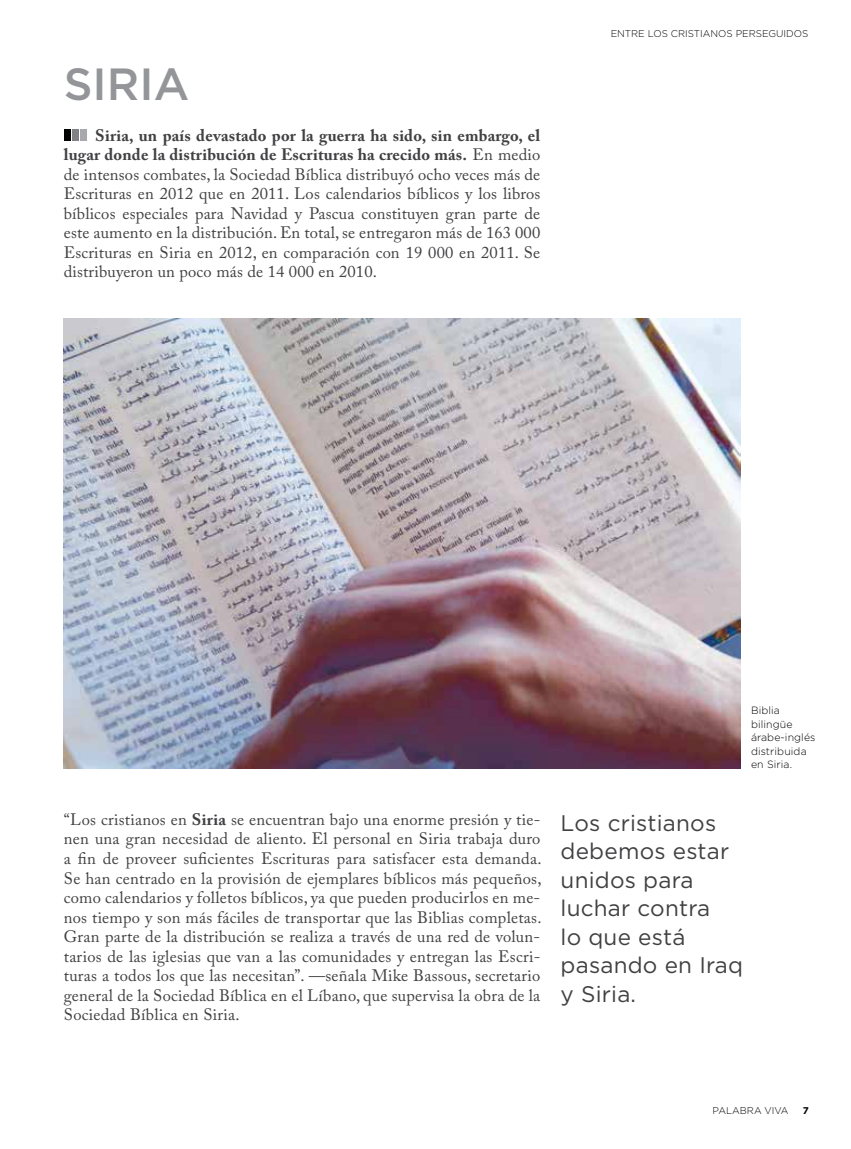
<style>
.page{position:relative;width:851px;height:1149px;background:#fff}
.page>*{position:absolute;margin:0;border:0;box-sizing:border-box;transform-origin:0 0}
.t1{font:500 45px "Gotham";color:#939598}
.t2{font:22.5px/28.5px "Gotham";letter-spacing:.01em;color:#414042}
.t3{font:16.5px/19.5px "Adobe Caslon Pro";letter-spacing:.015em;color:#414042;text-align:justify}
.t4{font:300 10.5px/13.5px "Gotham";letter-spacing:.01em;color:#000}
.t5{font:300 9.75px "Gotham";color:#000}
.t6{font:700 9.75px "Gotham";color:#000}
.s1{font-weight:700}
</style>
<div class="page">
<div style="left:64px;top:129px;width:6px;height:12px;background:#000"></div>
<div style="left:72px;top:129px;width:7px;height:12px;background:#808285"></div>
<div style="left:80px;top:129px;width:7px;height:12px;background:#a7a9ac"></div>
<img style="left:64px;top:318px;width:676px;height:449px">
<h1 class="t1" style="left:64px;top:54px;width:127px">SIRIA</h1>
<p class="t3" style="left:64px;top:125px;width:478px;text-indent:31px"><span class="s1">Siria, un país devastado por la guerra ha sido, sin embargo, el lugar donde la distribución de Escrituras ha crecido más.</span> En medio de intensos combates, la Sociedad Bíblica distribuyó ocho veces más de Escrituras en 2012 que en 2011. Los calendarios bíblicos y los libros bíblicos especiales para Navidad y Pascua constituyen gran parte de este aumento en la distribución. En total, se entregaron más de 163 000<br>Escrituras en Siria en 2012, en comparación con 19 000 en 2011. Se distribuyeron un poco más de 14 000 en 2010.</p>
<p class="t5" style="left:610px;top:27px;width:199px">ENTRE LOS CRISTIANOS PERSEGUIDOS</p>
<p class="t4" style="left:750px;top:703px;width:66px">Biblia bilingüe árabe-inglés distribuida en Siria.</p>
<p class="t3" style="left:64px;top:809px;width:479px">“Los cristianos en <span class="s1">Siria</span> se encuentran bajo una enorme presión y tie&shy;nen una gran necesidad de aliento. El personal en Siria trabaja duro a fin de proveer suficientes Escrituras para satisfacer esta demanda.<br>Se han centrado en la provisión de ejemplares bíblicos más pequeños, como calendarios y folletos bíblicos, ya que pueden producirlos en me&shy;nos tiempo y son más fáciles de transportar que las Biblias completas.<br>Gran parte de la distribución se realiza a través de una red de volun&shy;tarios de las iglesias que van a las comunidades y entregan las Escri&shy;turas a todos los que las necesitan”. —señala Mike Bassous, secretario general de la Sociedad Bíblica en el Líbano, que supervisa la obra de la Sociedad Bíblica en Siria.</p>
<h2 class="t2" style="left:560px;top:807px;width:184px">Los cristianos debemos estar unidos para luchar contra<br>lo que está pasando en Iraq y Siria.</h2>
<p class="t5" style="left:712px;top:1104px;width:78px">PALABRA VIVA</p>
<p class="t6" style="left:802px;top:1103px;width:8px">7</p>
</div>
